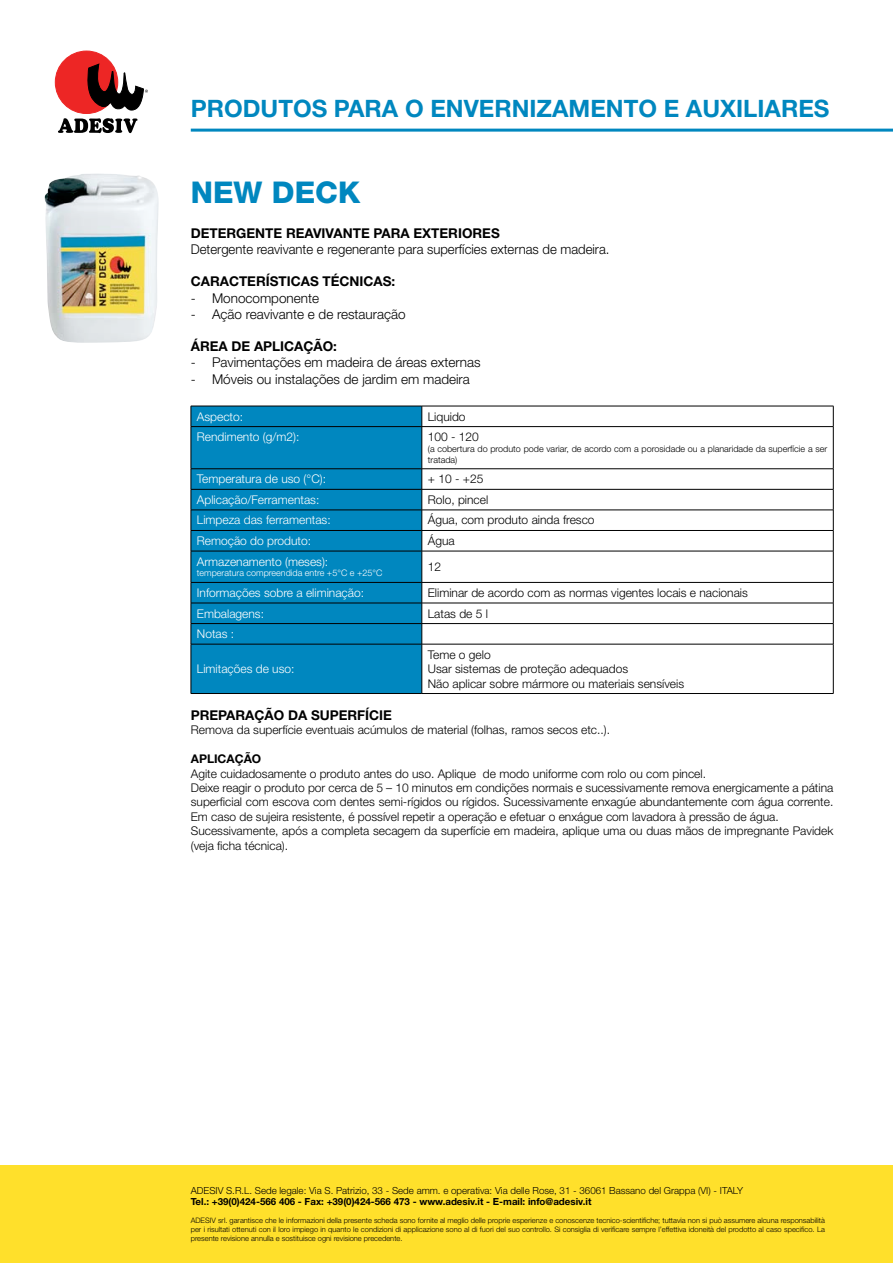
<style>
.page{position:relative;width:893px;height:1263px;background:#fff}
.page>*{position:absolute;margin:0;border:0;box-sizing:border-box;transform-origin:0 0}
.TITOLO{font:800 30px "Helvetica Neue LT Std";color:#0087bf}
.t1{font:700 24px "Helvetica Neue LT Std";color:#0087bf}
.TESTO{font:300 13.5px "Helvetica Neue LT Std";color:#000}
.TITOLETTI{font:700 13.5px "Helvetica Neue LT Std";color:#000}
.TESTO-2{font:300 12px/14.4px "Helvetica Neue LT Std";color:#000;text-align:justify}
.TESTO-3{font:300 12px "Helvetica Neue LT Std";color:#fff}
.TITOLETTI-2{font:700 12px "Helvetica Neue LT Std";color:#000}
.t2{font:300 9.75px "Helvetica Neue LT Std";color:#000}
.t3{font:700 9.75px "Helvetica Neue LT Std";color:#000}
.TESTO-4{font:300 9px/10.8px "Helvetica Neue LT Std";color:#000}
.TESTO-5{font:300 9px "Helvetica Neue LT Std";color:#fff}
.t4{font:300 7.5px/9px "Helvetica Neue LT Std";color:#000;text-align:justify}
</style>
<div class="page">
<svg style="left:58px;top:118px;width:79px;height:15px"></svg>
<div style="left:55px;top:51px;width:63px;height:62px;background:#ed2625;border-radius:50%"></div>
<div style="left:55px;top:51px;width:63px;height:63px;border:1px solid #ed2625;border-radius:50%"></div>
<svg style="left:87px;top:64px;width:61px;height:46px"></svg>
<div style="left:0;top:1165px;width:893px;height:98px;background:#ffe02b"></div>
<hr style="left:191px;top:129px;width:702px;height:3px;background:#0087bf">
<img style="left:45px;top:174px;width:114px;height:169px">
<div style="left:192px;top:407px;width:230px;height:286px;background:#0087bf"></div>
<hr style="left:191px;top:406px;width:231px;height:1px;background:#000">
<svg style="left:191px;top:406px;width:1px;height:20px"></svg>
<hr style="left:422px;top:406px;width:411px;height:1px;background:#000">
<svg style="left:422px;top:406px;width:1px;height:20px"></svg>
<svg style="left:833px;top:406px;width:1px;height:20px"></svg>
<hr style="left:191px;top:426px;width:231px;height:1px;background:#000">
<hr style="left:191px;top:427px;width:1px;height:42px;background:#000">
<hr style="left:422px;top:426px;width:411px;height:1px;background:#000">
<hr style="left:422px;top:427px;width:1px;height:42px;background:#000">
<hr style="left:833px;top:427px;width:1px;height:42px;background:#000">
<hr style="left:191px;top:468px;width:231px;height:1px;background:#000">
<hr style="left:422px;top:468px;width:411px;height:1px;background:#000">
<hr style="left:191px;top:489px;width:231px;height:1px;background:#000">
<hr style="left:422px;top:489px;width:411px;height:1px;background:#000">
<hr style="left:191px;top:510px;width:231px;height:1px;background:#000">
<hr style="left:422px;top:510px;width:411px;height:1px;background:#000">
<hr style="left:191px;top:530px;width:231px;height:1px;background:#000">
<svg style="left:191px;top:469px;width:1px;height:82px"></svg>
<hr style="left:422px;top:530px;width:411px;height:1px;background:#000">
<svg style="left:422px;top:469px;width:1px;height:82px"></svg>
<svg style="left:833px;top:469px;width:1px;height:82px"></svg>
<hr style="left:191px;top:551px;width:231px;height:1px;background:#000">
<hr style="left:191px;top:551px;width:1px;height:31px;background:#000">
<hr style="left:422px;top:551px;width:411px;height:1px;background:#000">
<hr style="left:422px;top:551px;width:1px;height:31px;background:#000">
<hr style="left:833px;top:551px;width:1px;height:31px;background:#000">
<hr style="left:191px;top:582px;width:231px;height:1px;background:#000">
<hr style="left:422px;top:582px;width:411px;height:1px;background:#000">
<hr style="left:191px;top:603px;width:231px;height:1px;background:#000">
<hr style="left:422px;top:603px;width:411px;height:1px;background:#000">
<hr style="left:191px;top:623px;width:231px;height:1px;background:#000">
<svg style="left:191px;top:583px;width:1px;height:61px"></svg>
<hr style="left:422px;top:623px;width:411px;height:1px;background:#000">
<svg style="left:422px;top:583px;width:1px;height:61px"></svg>
<svg style="left:833px;top:583px;width:1px;height:61px"></svg>
<hr style="left:191px;top:644px;width:231px;height:1px;background:#000">
<hr style="left:191px;top:644px;width:1px;height:49px;background:#000">
<hr style="left:422px;top:644px;width:411px;height:1px;background:#000">
<hr style="left:422px;top:644px;width:1px;height:49px;background:#000">
<hr style="left:833px;top:644px;width:1px;height:49px;background:#000">
<hr style="left:191px;top:693px;width:231px;height:1px;background:#000">
<hr style="left:422px;top:693px;width:411px;height:1px;background:#000">
<h2 class="t1" style="left:191px;top:93px;width:640px">PRODUTOS PARA O ENVERNIZAMENTO E AUXILIARES</h2>
<p class="TITOLO" style="left:191px;top:174px;width:171px">NEW DECK</p>
<p class="TITOLETTI" style="left:191px;top:225px;width:310px">DETERGENTE REAVIVANTE PARA EXTERIORES</p>
<p class="TESTO" style="left:191px;top:241px;width:420px">Detergente reavivante e regenerante para superfícies externas de madeira.</p>
<p class="TITOLETTI" style="left:191px;top:273px;width:206px">CARACTERÍSTICAS TÉCNICAS:</p>
<p class="TESTO" style="left:191px;top:290px;width:130px">- Monocomponente</p>
<p class="TESTO" style="left:191px;top:306px;width:216px">- Ação reavivante e de restauração</p>
<p class="TITOLETTI" style="left:191px;top:338px;width:148px">ÁREA DE APLICAÇÃO:</p>
<p class="TESTO" style="left:191px;top:354px;width:291px">- Pavimentações em madeira de áreas externas</p>
<p class="TESTO" style="left:191px;top:371px;width:281px">- Móveis ou instalações de jardim em madeira</p>
<p class="TESTO-3" style="left:197px;top:409px;width:48px">Aspecto:</p>
<p class="TESTO-2" style="left:428px;top:409px;width:39px">Liquido</p>
<p class="TESTO-3" style="left:197px;top:430px;width:104px">Rendimento (g/m2):</p>
<p class="TESTO-2" style="left:428px;top:429px;width:53px">100 - 120</p>
<p class="TESTO-4" style="left:428px;top:443px;width:401px">(a cobertura do produto pode variar, de acordo com a porosidade ou a planaridade da superfície a ser tratada)</p>
<p class="TESTO-3" style="left:197px;top:472px;width:131px">Temperatura de uso (°C):</p>
<p class="TESTO-2" style="left:428px;top:472px;width:57px">+ 10 - +25</p>
<p class="TESTO-3" style="left:197px;top:492px;width:124px">Aplicação/Ferramentas:</p>
<p class="TESTO-2" style="left:428px;top:492px;width:62px">Rolo, pincel</p>
<p class="TESTO-3" style="left:197px;top:513px;width:135px">Limpeza das ferramentas:</p>
<p class="TESTO-2" style="left:428px;top:513px;width:168px">Água, com produto ainda fresco</p>
<p class="TESTO-3" style="left:197px;top:533px;width:116px">Remoção do produto:</p>
<p class="TESTO-2" style="left:428px;top:533px;width:28px">Água</p>
<p class="TESTO-3" style="left:197px;top:554px;width:133px">Armazenamento (meses):</p>
<p class="TESTO-5" style="left:197px;top:568px;width:187px">temperatura compreendida entre +5°C e +25°C</p>
<p class="TESTO-2" style="left:428px;top:559px;width:15px">12</p>
<p class="TESTO-3" style="left:197px;top:585px;width:169px">Informações sobre a eliminação:</p>
<p class="TESTO-2" style="left:428px;top:585px;width:322px">Eliminar de acordo com as normas vigentes locais e nacionais</p>
<p class="TESTO-3" style="left:197px;top:606px;width:69px">Embalagens:</p>
<p class="TESTO-2" style="left:428px;top:606px;width:62px">Latas de 5 l</p>
<p class="TESTO-3" style="left:197px;top:626px;width:39px">Notas :</p>
<p class="TESTO-3" style="left:197px;top:661px;width:99px">Limitações de uso:</p>
<p class="TESTO-2" style="left:428px;top:647px;width:64px">Teme o gelo</p>
<p class="TESTO-2" style="left:428px;top:661px;width:202px">Usar sistemas de proteção adequados</p>
<p class="TESTO-2" style="left:428px;top:676px;width:258px">Não aplicar sobre mármore ou materiais sensíveis</p>
<p class="TITOLETTI" style="left:191px;top:707px;width:203px">PREPARAÇÃO DA SUPERFÍCIE</p>
<p class="TESTO-2" style="left:191px;top:723px;width:421px">Remova da superfície eventuais acúmulos de material (folhas, ramos secos etc..).</p>
<p class="TITOLETTI-2" style="left:191px;top:751px;width:72px">APLICAÇÃO</p>
<p class="TESTO-2" style="left:191px;top:766px;width:517px">Agite cuidadosamente o produto antes do uso. Aplique de modo uniforme com rolo ou com pincel.</p>
<p class="TESTO-2" style="left:191px;top:780px;width:644px">Deixe reagir o produto por cerca de 5 – 10 minutos em condições normais e sucessivamente remova energicamente a pátina superficial com escova com dentes semi-rígidos ou rígidos. Sucessivamente enxagúe abundantemente com água corrente.<br>Em caso de sujeira resistente, é possível repetir a operação e efetuar o enxágue com lavadora à pressão de água.</p>
<p class="TESTO-2" style="left:191px;top:823px;width:644px">Sucessivamente, após a completa secagem da superfície em madeira, aplique uma ou duas mãos de impregnante Pavidek (veja ficha técnica).</p>
<p class="t2" style="left:191px;top:1184px;width:554px">ADESIV S.R.L. Sede legale: Via S. Patrizio, 33 - Sede amm. e operativa: Via delle Rose, 31 - 36061 Bassano del Grappa (VI) - ITALY</p>
<p class="t3" style="left:191px;top:1196px;width:402px">Tel.: +39(0)424-566 406 - Fax: +39(0)424-566 473 - www.adesiv.it - E-mail: info@adesiv.it</p>
<p class="t4" style="left:191px;top:1216px;width:636px">ADESIV srl. garantisce che le informazioni della presente scheda sono fornite al meglio delle proprie esperienze e conoscenze tecnico-scientifiche; tuttavia non si può assumere alcuna responsabilità per i risultati ottenuti con il loro impiego in quanto le condizioni di applicazione sono al di fuori del suo controllo. Si consiglia di verificare sempre l’effettiva idoneità del prodotto al caso specifico. La presente revisione annulla e sostituisce ogni revisione precedente.</p>
<p class="t4" style="left:191px;top:1220px;width:575px">conditions are out of its control. It is recommended to always verify the suitability of the product for the specific case. The present sheet annuls and substitutes any previous sheet.</p>
</div>
